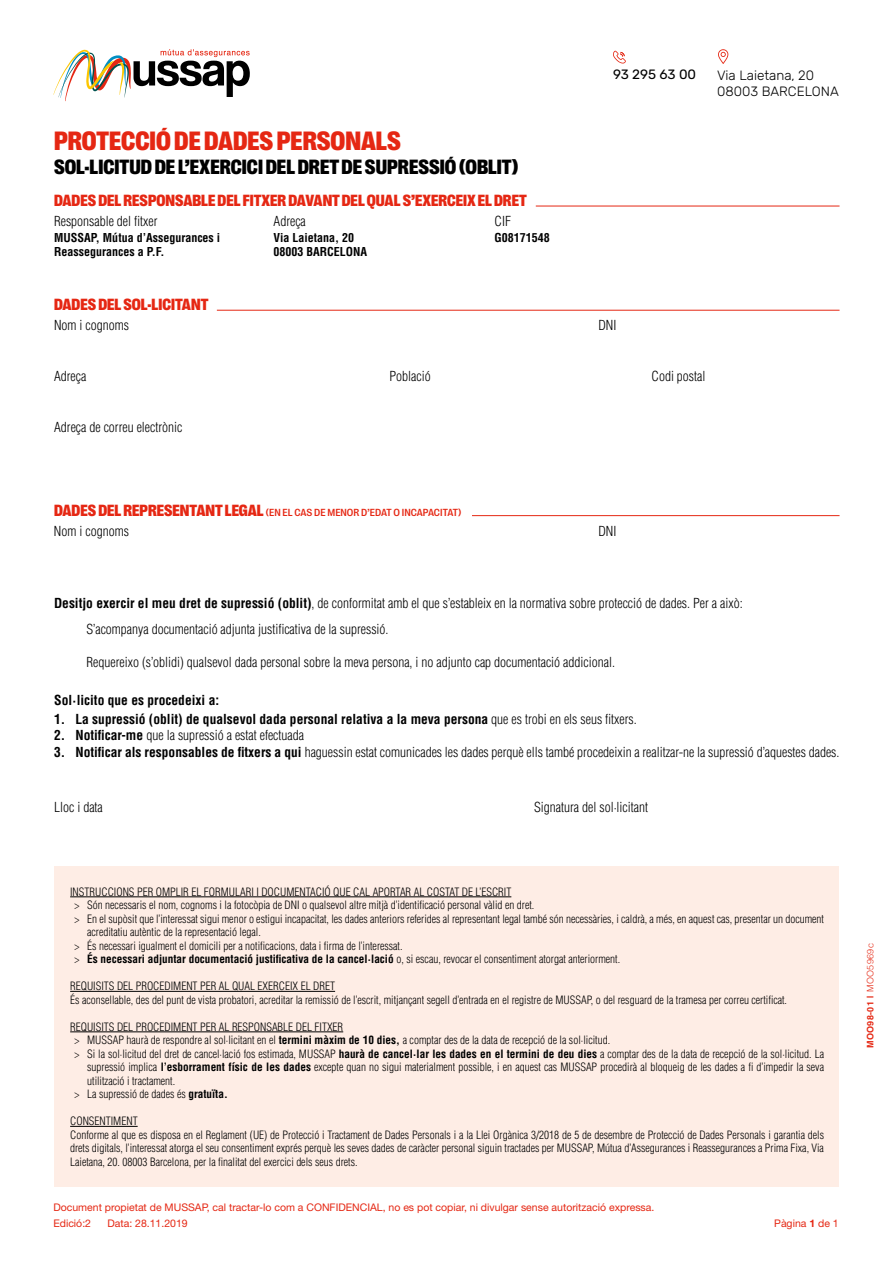
<style>
.page{position:relative;width:893px;height:1263px;background:#fff}
.page>*{position:absolute;margin:0;border:0;box-sizing:border-box;transform-origin:0 0}
.t1{font:900 27px "Right Grotesk Compact";color:#e52713}
.t2{font:900 21px "Right Grotesk Compact";color:#000}
.t3{font:900 16.5px "Right Grotesk Compact";color:#e52713}
.t4{font:300 condensed 13.5px "Helvetica LT Std";color:#000}
.t5{font:700 condensed 13.5px "Helvetica LT Std";color:#000}
.t6{font:300 13.5px/16.2px "Rubik";color:#000}
.t7{font:13.5px "Rubik";color:#000}
.t8{font:700 condensed 12px/14.4px "Helvetica LT Std";color:#000}
.t9{font:300 condensed 11.25px/13.5px "Helvetica LT Std";color:#000}
.t10{font:700 condensed 11.25px "Helvetica LT Std";color:#000}
.t11{font:10.5px "Helvetica Neue LT Std";color:#e52713}
.t12{font:500 10.5px "Right Grotesk";color:#e52713}
.t13{font:700 9px "Helvetica";letter-spacing:.04em;color:#e52713}
.s1{font-family:"Right Grotesk Compact";font-weight:900;font-size:16.5px}
.s2{font-weight:700}
.s3{font-weight:300}
</style>
<div class="page">
<svg style="left:718px;top:49px;width:10px;height:15px"></svg>
<svg style="left:613px;top:51px;width:13px;height:13px"></svg>
<svg style="left:53px;top:49px;width:197px;height:52px"></svg>
<hr style="left:536px;top:206px;width:303px;height:1px;background:#e52713">
<hr style="left:217px;top:310px;width:622px;height:1px;background:#e52713">
<hr style="left:472px;top:515px;width:367px;height:1px;background:#e52713">
<div style="left:54px;top:866px;width:785px;height:320px;background:#feede5"></div>
<hr style="left:70px;top:896px;width:441px;height:1px;background:#000">
<hr style="left:70px;top:991px;width:265px;height:1px;background:#000">
<hr style="left:70px;top:1031px;width:273px;height:1px;background:#000">
<hr style="left:70px;top:1126px;width:68px;height:1px;background:#000">
<h1 class="t1" style="left:54px;top:127px;width:348px">PROTECCIÓ DE DADES PERSONALS</h1>
<h2 class="t2" style="left:54px;top:155px;width:466px">SOL·LICITUD DE L’EXERCICI DEL DRET DE SUPRESSIÓ (OBLIT)</h2>
<h3 class="t3" style="left:54px;top:191px;width:474px">DADES DEL RESPONSABLE DEL FITXER DAVANT DEL QUAL S’EXERCEIX EL DRET</h3>
<p class="t4" style="left:54px;top:213px;width:105px">Responsable del fitxer</p>
<p class="t4" style="left:274px;top:213px;width:34px">Adreça</p>
<p class="t8" style="left:54px;top:230px;width:168px">MUSSAP, Mútua d’Assegurances i<br>Reassegurances a P.F.</p>
<p class="t8" style="left:274px;top:230px;width:95px">Via Laietana, 20<br>08003 BARCELONA</p>
<h3 class="t3" style="left:54px;top:296px;width:156px">DADES DEL SOL·LICITANT</h3>
<p class="t4" style="left:494px;top:213px;width:18px">CIF</p>
<p class="t8" style="left:494px;top:230px;width:57px">G08171548</p>
<p class="t7" style="left:613px;top:67px;width:85px">93 295 63 00</p>
<p class="t6" style="left:717px;top:67px;width:123px">Via Laietana, 20<br>08003 BARCELONA</p>
<p class="t4" style="left:54px;top:317px;width:76px">Nom i cognoms</p>
<p class="t4" style="left:598px;top:317px;width:20px">DNI</p>
<p class="t4" style="left:54px;top:368px;width:34px">Adreça</p>
<p class="t4" style="left:389px;top:368px;width:43px">Població</p>
<p class="t4" style="left:651px;top:368px;width:55px">Codi postal</p>
<p class="t4" style="left:54px;top:418px;width:130px">Adreça de correu electrònic</p>
<p class="t12" style="left:54px;top:506px;width:409px"><span class="s1">DADES DEL REPRESENTANT LEGAL</span> (EN EL CAS DE MENOR D’EDAT O INCAPACITAT)</p>
<p class="t4" style="left:54px;top:522px;width:76px">Nom i cognoms</p>
<p class="t4" style="left:598px;top:522px;width:20px">DNI</p>
<p class="t4" style="left:54px;top:594px;width:690px"><span class="s2">Desitjo exercir el meu dret de supressió (oblit)</span>, de conformitat amb el que s’estableix en la normativa sobre protecció de dades. Per a això:</p>
<p class="t4" style="left:87px;top:621px;width:304px">S’acompanya documentació adjunta justificativa de la supressió.</p>
<p class="t4" style="left:87px;top:654px;width:530px">Requereixo (s’oblidi) qualsevol dada personal sobre la meva persona, i no adjunto cap documentació addicional.</p>
<p class="t5" style="left:54px;top:691px;width:166px">Sol·licito que es procedeixi a:</p>
<p class="t5" style="left:54px;top:711px;width:584px">1. La supressió (oblit) de qualsevol dada personal relativa a la meva persona <span class="s3">que es trobi en els seus fitxers.</span></p>
<p class="t4" style="left:54px;top:727px;width:251px"><span class="s2">2. Notificar-me</span> que la supressió a estat efectuada</p>
<p class="t4" style="left:54px;top:743px;width:787px"><span class="s2">3. Notificar als responsables de fitxers a qui</span> haguessin estat comunicades les dades perquè ells també procedeixin a realitzar-ne la supressió d’aquestes dades.</p>
<p class="t4" style="left:54px;top:798px;width:50px">Lloc i data</p>
<p class="t4" style="left:534px;top:798px;width:115px">Signatura del sol·licitant</p>
<p class="t9" style="left:70px;top:885px;width:443px">INSTRUCCIONS PER OMPLIR EL FORMULARI I DOCUMENTACIÓ QUE CAL APORTAR AL COSTAT DE L’ESCRIT</p>
<p class="t9" style="left:74px;top:898px;width:462px">&gt; Són necessaris el nom, cognoms i la fotocòpia de DNI o qualsevol altre mitjà d’identificació personal vàlid en dret.</p>
<p class="t9" style="left:74px;top:912px;width:751px">&gt; En el supòsit que l’interessat sigui menor o estigui incapacitat, les dades anteriors referides al representant legal també són necessàries, i caldrà, a més, en aquest cas, presentar un document</p>
<p class="t9" style="left:87px;top:925px;width:175px">acreditatiu autèntic de la representació legal.</p>
<p class="t9" style="left:74px;top:939px;width:330px">&gt; És necessari igualment el domicili per a notificacions, data i firma de l’interessat.</p>
<p class="t10" style="left:74px;top:952px;width:547px"><span class="s3">&gt;</span> És necessari adjuntar documentació justificativa de la cancel·lació <span class="s3">o, si escau, revocar el consentiment atorgat anteriorment.</span></p>
<p class="t9" style="left:70px;top:979px;width:718px">REQUISITS DEL PROCEDIMENT PER AL QUAL EXERCEIX EL DRET<br>És aconsellable, des del punt de vista probatori, acreditar la remissió de l’escrit, mitjançant segell d’entrada en el registre de MUSSAP, o del resguard de la tramesa per correu certificat.</p>
<p class="t9" style="left:70px;top:1020px;width:275px">REQUISITS DEL PROCEDIMENT PER AL RESPONSABLE DEL FITXER</p>
<p class="t9" style="left:74px;top:1033px;width:537px">&gt; MUSSAP haurà de respondre al sol·licitant en el <span class="s2">termini màxim de 10 dies,</span> a comptar des de la data de recepció de la sol·licitud.</p>
<p class="t9" style="left:74px;top:1047px;width:751px">&gt; Si la sol·licitud del dret de cancel·lació fos estimada, MUSSAP <span class="s2">haurà de cancel·lar les dades en el termini de deu dies</span> a comptar des de la data de recepció de la sol·licitud. La</p>
<p class="t9" style="left:87px;top:1060px;width:738px">supressió implica <span class="s2">l’esborrament físic de les dades</span> excepte quan no sigui materialment possible, i en aquest cas MUSSAP procedirà al bloqueig de les dades a fi d’impedir la seva</p>
<p class="t9" style="left:87px;top:1074px;width:90px">utilització i tractament.</p>
<p class="t9" style="left:74px;top:1087px;width:155px">&gt; La supressió de dades és <span class="s2">gratuïta.</span></p>
<p class="t9" style="left:70px;top:1114px;width:755px">CONSENTIMENT<br>Conforme al que es disposa en el Reglament (UE) de Protecció i Tractament de Dades Personals i a la Llei Orgànica 3/2018 de 5 de desembre de Protecció de Dades Personals i garantia dels drets digitals, l’interessat atorga el seu consentiment exprés perquè les seves dades de caràcter personal siguin tractades per MUSSAP, Mútua d’Assegurances i Reassegurances a Prima Fixa, Via Laietana, 20. 08003 Barcelona, per la finalitat del exercici dels seus drets.</p>
<p class="t11" style="left:53px;top:1201px;width:602px">Document propietat de MUSSAP, cal tractar-lo com a CONFIDENCIAL, no es pot copiar, ni divulgar sense autorització expressa.</p>
<p class="t11" style="left:53px;top:1217px;width:39px">Edició:2</p>
<p class="t11" style="left:107px;top:1217px;width:82px">Data: 28.11.2019</p>
<p class="t11" style="left:774px;top:1217px;width:66px">Pàgina <span class="s2">1</span> de 1</p>
<p class="t13" style="left:865px;top:1048px;width:107px;rotate:-90deg">MOO98-01 | <span class="s3">MOO5969c</span></p>
</div>
